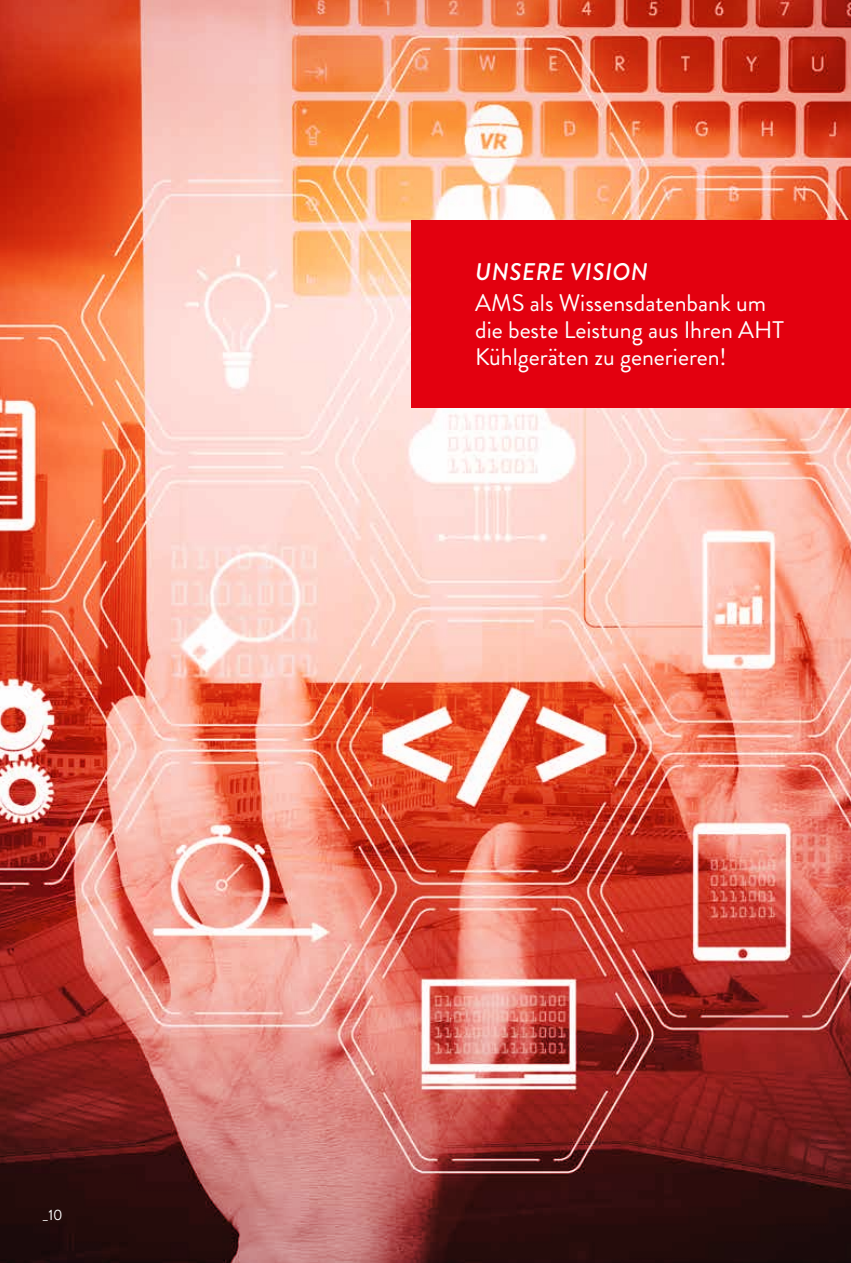
<style>
.page{position:relative;width:851px;height:1263px;background:#fff}
.page>*{position:absolute;margin:0;border:0;box-sizing:border-box;transform-origin:0 0}
.t1{font:24px/27px "Brandon Grotesque";color:#fff}
.t2{font:italic 500 24px "Brandon Grotesque";letter-spacing:.02em;color:#fff}
.t3{font:15px "Brandon Grotesque";color:#fff}
</style>
<div class="page">
<img style="left:0;top:0;width:850px;height:1263px">
<div style="left:411px;top:221px;width:439px;height:187px;background:#e3000f"></div>
<p class="t3" style="left:43px;top:1205px;width:22px">_10</p>
<p class="t2" style="left:475px;top:255px;width:174px">UNSERE VISION</p>
<p class="t1" style="left:475px;top:290px;width:310px">AMS als Wissensdatenbank um die beste Leistung aus Ihren AHT<br>Kühlgeräten zu generieren!</p>
</div>
